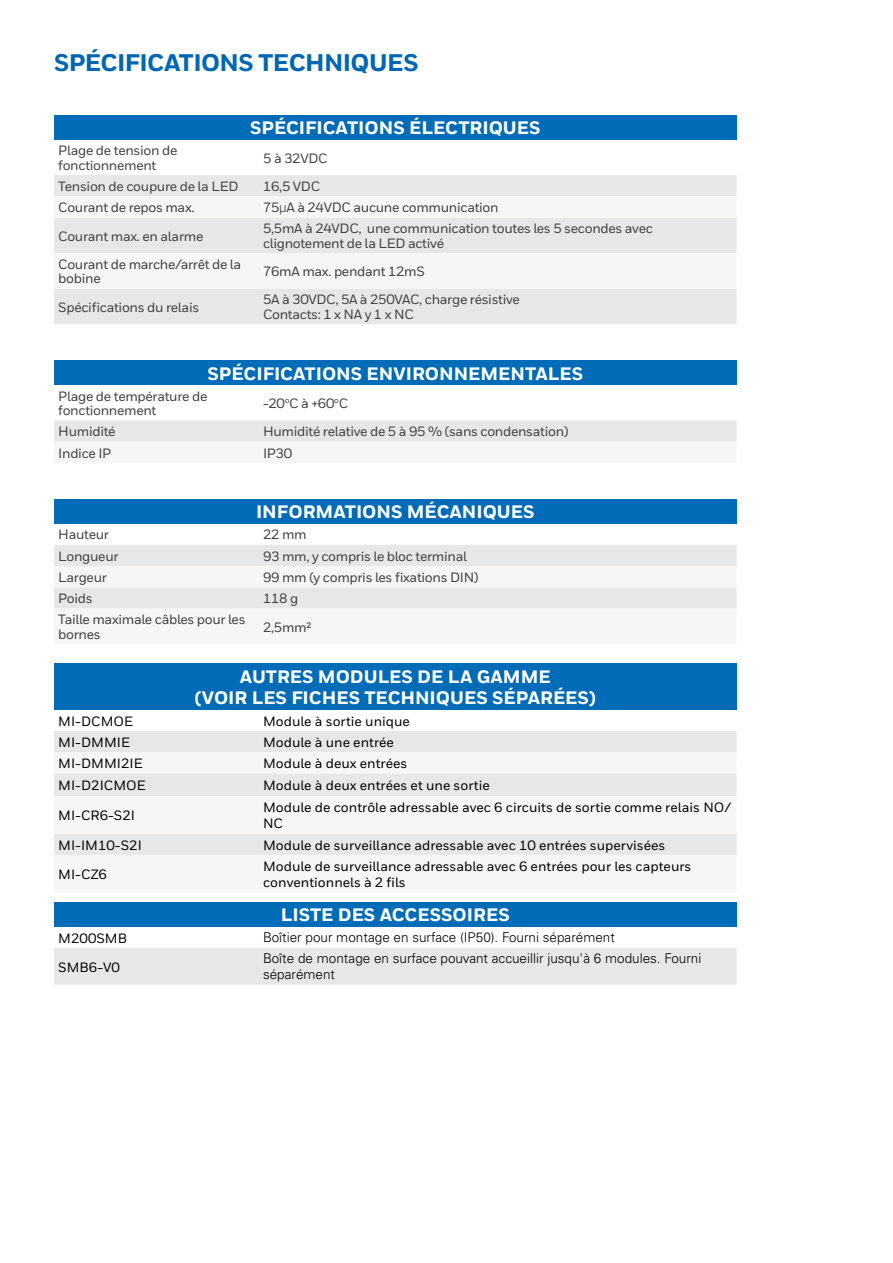
<style>
.page{position:relative;width:893px;height:1263px;background:#fff}
.page>*{position:absolute;margin:0;border:0;box-sizing:border-box;transform-origin:0 0}
.t1{font:800 24px "Honeywell Sans";letter-spacing:-.025em;color:#0066b3}
.t2{font:800 18px/21.6px "Honeywell Sans";color:#fff;text-align:center}
.t3{font:500 13.5px/14.2px "Honeywell Sans";letter-spacing:-.025em;color:#414042}
.t4{font:500 13.5px/16.2px "Honeywell Sans";color:#000}
.t5{font:300 13.5px/16.2px "Univers LT Std";color:#000}
.s1{font-family:"Univers LT Std";font-weight:300}
</style>
<div class="page">
<div style="left:54px;top:115px;width:683px;height:25px;background:#006bb6"></div>
<div style="left:54px;top:175px;width:683px;height:149px;background:#e6e7e8"></div>
<svg style="left:54px;top:196px;width:683px;height:93px;fill:#f6f6f6"></svg>
<div style="left:54px;top:360px;width:683px;height:25px;background:#006bb6"></div>
<svg style="left:54px;top:420px;width:683px;height:22px;background:#e6e7e8"></svg>
<div style="left:54px;top:499px;width:683px;height:24px;background:#006bb6"></div>
<div style="left:54px;top:545px;width:683px;height:21px;background:#e6e7e8"></div>
<svg style="left:54px;top:587px;width:683px;height:22px;background:#e6e7e8"></svg>
<div style="left:54px;top:663px;width:683px;height:47px;background:#006bb6"></div>
<div style="left:54px;top:731px;width:683px;height:21px;background:#e6e7e8"></div>
<svg style="left:54px;top:773px;width:683px;height:82px;fill:#e6e7e8"></svg>
<div style="left:54px;top:902px;width:683px;height:25px;background:#006bb6"></div>
<div style="left:54px;top:948px;width:683px;height:37px;background:#e6e7e8"></div>
<h1 class="t1" style="left:54px;top:48px;width:366px">SPÉCIFICATIONS TECHNIQUES</h1>
<h2 class="t2" style="left:250px;top:118px;width:292px">SPÉCIFICATIONS ÉLECTRIQUES</h2>
<p class="t3" style="left:58px;top:144px;width:121px">Plage de tension de fonctionnement</p>
<p class="t3" style="left:263px;top:151px;width:66px">5 à 32VDC</p>
<p class="t3" style="left:58px;top:179px;width:182px">Tension de coupure de la LED</p>
<p class="t3" style="left:263px;top:179px;width:59px">16,5 VDC</p>
<p class="t3" style="left:58px;top:201px;width:138px">Courant de repos max.</p>
<p class="t3" style="left:263px;top:201px;width:237px">75<span class="s1">µ</span>A à 24VDC aucune communication</p>
<p class="t3" style="left:58px;top:229px;width:147px">Courant max. en alarme</p>
<p class="t3" style="left:263px;top:222px;width:391px">5,5mA à 24VDC, une communication toutes les 5 secondes avec clignotement de la LED activé</p>
<p class="t3" style="left:58px;top:257px;width:185px">Courant de marche/arrêt de la bobine</p>
<p class="t3" style="left:263px;top:264px;width:163px">76mA max. pendant 12mS</p>
<p class="t3" style="left:58px;top:300px;width:142px">Spécifications du relais</p>
<p class="t3" style="left:263px;top:293px;width:258px">5A à 30VDC, 5A à 250VAC, charge résistive<br>Contacts: 1 x NA y 1 x NC</p>
<h2 class="t2" style="left:207px;top:363px;width:377px">SPÉCIFICATIONS ENVIRONNEMENTALES</h2>
<p class="t3" style="left:58px;top:389px;width:151px">Plage de température de fonctionnement</p>
<p class="t3" style="left:263px;top:396px;width:87px">-20<sup>o</sup>C à +60<sup>o</sup>C</p>
<p class="t3" style="left:58px;top:425px;width:59px">Humidité</p>
<p class="t3" style="left:263px;top:425px;width:307px">Humidité relative de 5 à 95 % (sans condensation)</p>
<p class="t3" style="left:58px;top:446px;width:54px">Indice IP</p>
<p class="t3" style="left:263px;top:446px;width:31px">IP30</p>
<h2 class="t2" style="left:256px;top:502px;width:280px">INFORMATIONS MÉCANIQUES</h2>
<p class="t3" style="left:58px;top:528px;width:52px">Hauteur</p>
<p class="t3" style="left:263px;top:528px;width:45px">22 mm</p>
<p class="t3" style="left:58px;top:549px;width:62px">Longueur</p>
<p class="t3" style="left:263px;top:549px;width:205px">93 mm, y compris le bloc terminal</p>
<p class="t3" style="left:58px;top:570px;width:50px">Largeur</p>
<p class="t3" style="left:263px;top:570px;width:217px">99 mm (y compris les fixations DIN)</p>
<p class="t3" style="left:58px;top:592px;width:36px">Poids</p>
<p class="t3" style="left:263px;top:592px;width:37px">118 g</p>
<p class="t3" style="left:58px;top:613px;width:189px">Taille maximale câbles pour les bornes</p>
<p class="t3" style="left:263px;top:620px;width:50px">2,5mm²</p>
<h2 class="t2" style="left:195px;top:666px;width:402px">AUTRES MODULES DE LA GAMME<br>(VOIR LES FICHES TECHNIQUES SÉPARÉES)</h2>
<p class="t4" style="left:58px;top:713px;width:76px">MI-DCMOE</p>
<p class="t4" style="left:263px;top:713px;width:148px">Module à sortie unique</p>
<p class="t4" style="left:58px;top:734px;width:73px">MI-DMMIE</p>
<p class="t4" style="left:263px;top:734px;width:132px">Module à une entrée</p>
<p class="t4" style="left:58px;top:755px;width:86px">MI-DMMI2IE</p>
<p class="t4" style="left:263px;top:755px;width:146px">Module à deux entrées</p>
<p class="t4" style="left:58px;top:777px;width:89px">MI-D2ICMOE</p>
<p class="t4" style="left:263px;top:777px;width:228px">Module à deux entrées et une sortie</p>
<p class="t4" style="left:58px;top:808px;width:78px">MI-CR6-S2I</p>
<p class="t4" style="left:263px;top:799px;width:470px">Module de contrôle adressable avec 6 circuits de sortie comme relais NO/<br>NC</p>
<p class="t4" style="left:58px;top:837px;width:85px">MI-IM10-S2I</p>
<p class="t4" style="left:263px;top:837px;width:404px">Module de surveillance adressable avec 10 entrées supervisées</p>
<p class="t4" style="left:58px;top:866px;width:50px">MI-CZ6</p>
<p class="t4" style="left:263px;top:858px;width:430px">Module de surveillance adressable avec 6 entrées pour les capteurs conventionnels à 2 fils</p>
<h2 class="t2" style="left:281px;top:905px;width:231px">LISTE DES ACCESSOIRES</h2>
<p class="t4" style="left:58px;top:930px;width:70px">M200SMB</p>
<p class="t5" style="left:263px;top:929px;width:353px">Boîtier pour montage en surface (IP50). Fourni séparément</p>
<p class="t4" style="left:58px;top:959px;width:63px">SMB6-V0</p>
<p class="t5" style="left:263px;top:950px;width:440px">Boîte de montage en surface pouvant accueillir jusqu'à 6 modules. Fourni séparément</p>
</div>
